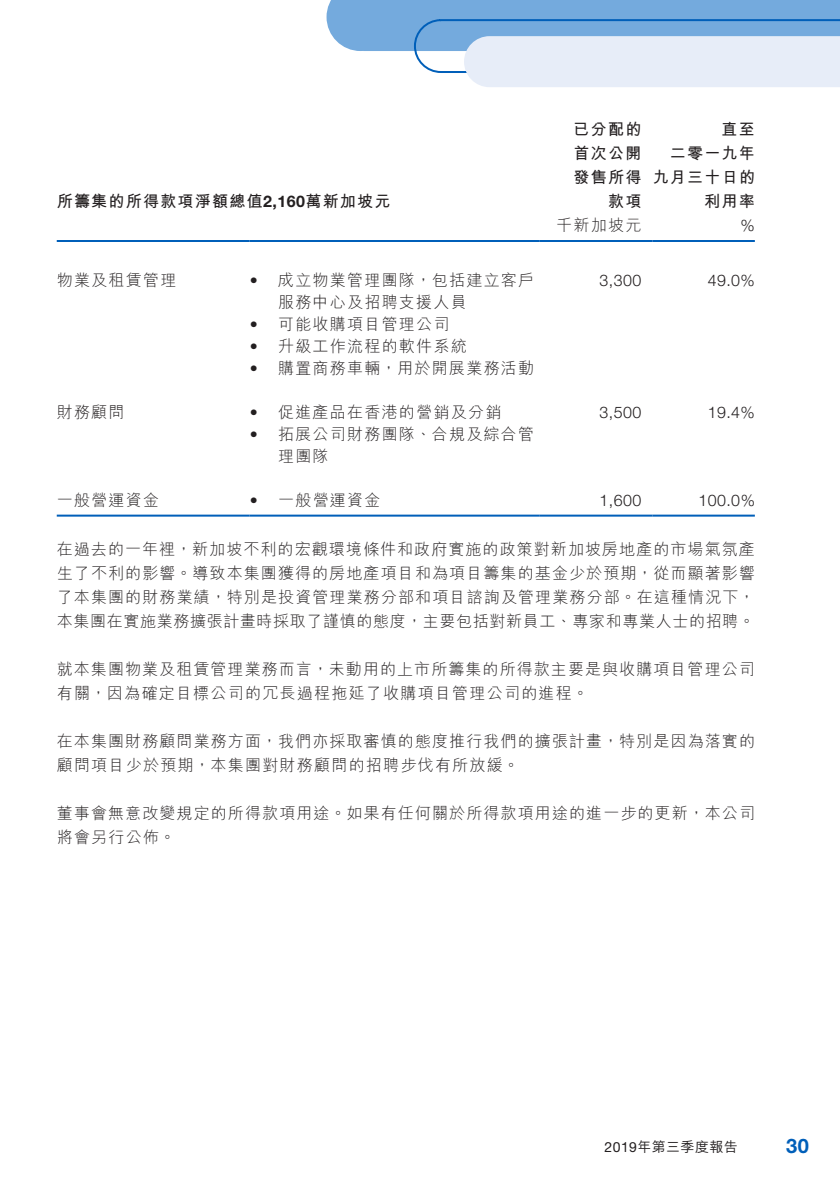
<style>
.page{position:relative;width:840px;height:1191px;background:#fff}
.page>*{position:absolute;margin:0;border:0;box-sizing:border-box;transform-origin:0 0}
.t1{font:700 20px "Helvetica Neue LT Std";color:#005fb9}
.t2{font:300 16px/24px "M Hei HK";letter-spacing:.08em;color:#231f20}
.t3{font:700 16px/24px "M Hei HK";letter-spacing:.08em;color:#231f20;text-align:right}
.t4{font:300 16px "Helvetica Neue LT Std";letter-spacing:.03em;color:#231f20}
.t5{font:500 14px "M Hei HK";letter-spacing:.03em;color:#231f20}
.s1{font-family:"Helvetica Neue LT Std"}
.s2{font-family:"Helvetica Neue LT Std";font-weight:400}
</style>
<div class="page">
<svg style="left:326px;top:0;width:513px;height:87px;background:#b2ceeb"></svg>
<hr style="left:57px;top:240px;width:192px;height:2px;background:#005fb9">
<hr style="left:249px;top:240px;width:290px;height:2px;background:#005fb9">
<hr style="left:539px;top:240px;width:113px;height:2px;background:#005fb9">
<hr style="left:652px;top:240px;width:102px;height:2px;background:#005fb9">
<hr style="left:57px;top:514px;width:192px;height:2px;background:#005fb9">
<hr style="left:249px;top:514px;width:290px;height:2px;background:#005fb9">
<hr style="left:539px;top:514px;width:113px;height:2px;background:#005fb9">
<hr style="left:652px;top:514px;width:102px;height:2px;background:#005fb9">
<p class="t3" style="left:57px;top:188px;width:335px">所籌集的所得款項淨額總值<span class="s1">2,160</span>萬新加坡元</p>
<p class="t2" style="left:57px;top:267px;width:121px">物業及租賃管理</p>
<p class="t2" style="left:57px;top:399px;width:69px">財務顧問</p>
<p class="t4" style="left:249px;top:270px;width:9px">•</p>
<p class="t2" style="left:278px;top:267px;width:257px">成立物業管理團隊，包括建立客戶</p>
<p class="t4" style="left:249px;top:314px;width:9px">•</p>
<p class="t2" style="left:278px;top:290px;width:190px;line-height:22px">服務中心及招聘支援人員可能收購項目管理公司</p>
<p class="t4" style="left:249px;top:336px;width:9px">•</p>
<p class="t2" style="left:278px;top:333px;width:190px">升級工作流程的軟件系統</p>
<p class="t4" style="left:249px;top:358px;width:9px">•</p>
<p class="t2" style="left:278px;top:355px;width:257px">購置商務車輛，用於開展業務活動</p>
<p class="t4" style="left:249px;top:402px;width:9px">•</p>
<p class="t2" style="left:278px;top:399px;width:224px">促進產品在香港的營銷及分銷</p>
<p class="t4" style="left:249px;top:424px;width:9px">•</p>
<p class="t2" style="left:278px;top:421px;width:257px">拓展公司財務團隊、合規及綜合管</p>
<p class="t2" style="left:278px;top:443px;width:52px">理團隊</p>
<p class="t3" style="left:573px;top:116px;width:69px">已分配的首次公開發售所得款項</p>
<p class="t3" style="left:652px;top:116px;width:104px">直至<br>二零一九年九月三十日的利用率</p>
<p class="t4" style="left:740px;top:216px;width:16px">%</p>
<p class="t2" style="left:556px;top:213px;width:86px">千新加坡元</p>
<p class="t4" style="left:599px;top:270px;width:43px">3,300</p>
<p class="t4" style="left:599px;top:402px;width:43px">3,500</p>
<p class="t4" style="left:707px;top:270px;width:49px">49.0%</p>
<p class="t4" style="left:707px;top:402px;width:49px">19.4%</p>
<p class="t2" style="left:57px;top:487px;width:104px">一般營運資金</p>
<p class="t2" style="left:57px;top:536px;width:699px;text-align:justify">在過去的一年裡，新加坡不利的宏觀環境條件和政府實施的政策對新加坡房地產的市場氣氛產生了不利的影響。導致本集團獲得的房地產項目和為項目籌集的基金少於預期，從而顯著影響了本集團的財務業績，特別是投資管理業務分部和項目諮詢及管理業務分部。在這種情況下，本集團在實施業務擴張計畫時採取了謹慎的態度，主要包括對新員工、專家和專業人士的招聘。</p>
<p class="t2" style="left:57px;top:656px;width:699px">就本集團物業及租賃管理業務而言，未動用的上市所籌集的所得款主要是與收購項目管理公司有關，因為確定目標公司的冗長過程拖延了收購項目管理公司的進程。</p>
<p class="t2" style="left:57px;top:728px;width:699px">在本集團財務顧問業務方面，我們亦採取審慎的態度推行我們的擴張計畫，特別是因為落實的顧問項目少於預期，本集團對財務顧問的招聘步伐有所放緩。</p>
<p class="t2" style="left:57px;top:800px;width:699px">董事會無意改變規定的所得款項用途。如果有任何關於所得款項用途的進一步的更新，本公司將會另行公佈。</p>
<p class="t2" style="left:278px;top:487px;width:104px">一般營運資金</p>
<p class="t4" style="left:698px;top:490px;width:58px">100.0%</p>
<p class="t4" style="left:599px;top:490px;width:43px">1,600</p>
<p class="t4" style="left:249px;top:490px;width:9px">•</p>
<p class="t5" style="left:604px;top:1136px;width:135px"><span class="s2">2019</span>年第三季度報告</p>
<p class="t1" style="left:785px;top:1133px;width:24px">30</p>
</div>
